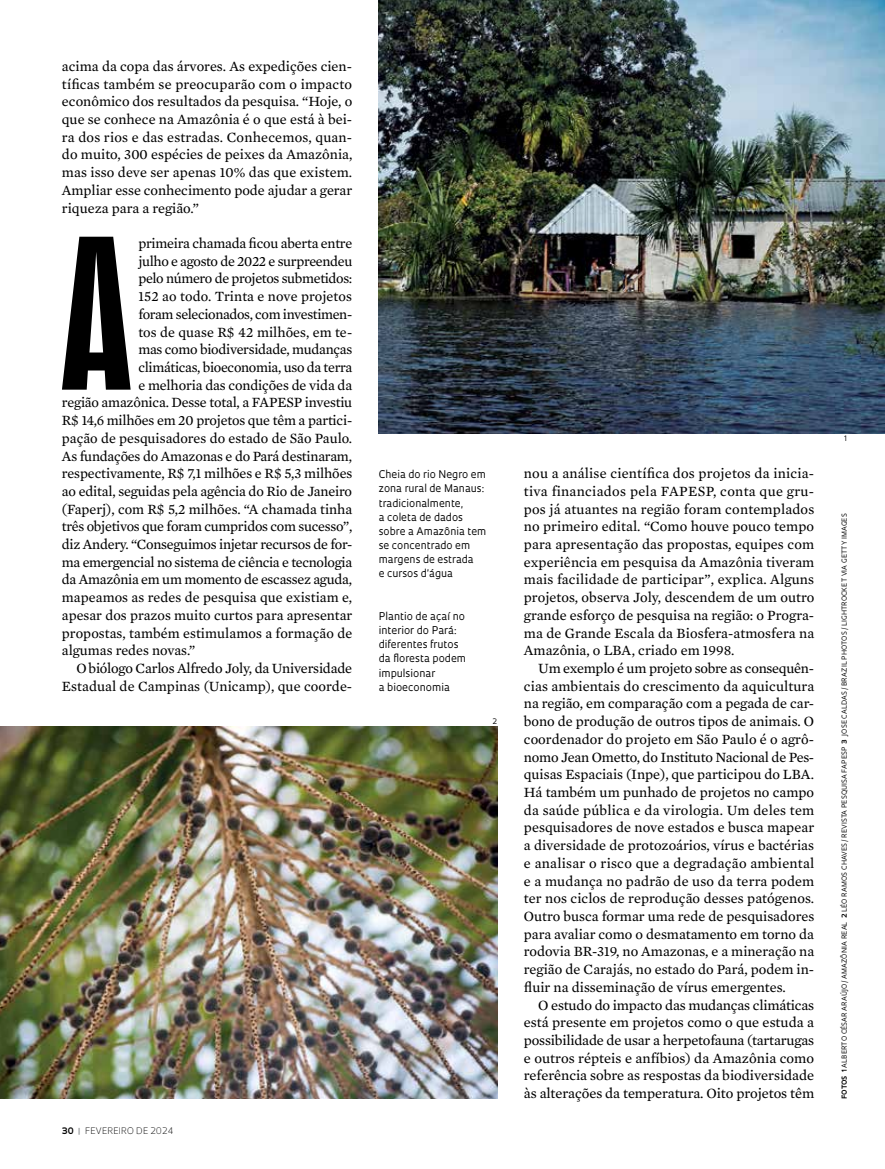
<style>
.page{position:relative;width:885px;height:1169px;background:#fff}
.page>*{position:absolute;margin:0;border:0;box-sizing:border-box;transform-origin:0 0}
.t1{font:195.45px "Swiss 924 BT Regular B";color:#000}
.t2{font:14.4px/17.7px "Mercury Text G2";letter-spacing:-.01em;color:#000;text-align:justify}
.t3{font:10.35px/14.1px "Oculum";color:#000}
.t4{font:300 8.7px "Oculum";letter-spacing:.015em;color:#000}
.t5{font:7.35px "Oculum";color:#000}
.t6{font:6.75px "Oculum";letter-spacing:.02em;color:#000}
.s1{font-weight:700}
.s2{font-weight:700;color:#939598}
</style>
<div class="page">
<img style="left:0;top:726px;width:497px;height:372px">
<img style="left:379px;top:0;width:506px;height:434px">
<p class="t2" style="left:62px;top:56px;width:292px">acima da copa das árvores. As expedições cien&shy;tíficas também se preocuparão com o impacto econômico dos resultados da pesquisa. “Hoje, o que se conhece na Amazônia é o que está à bei&shy;ra dos rios e das estradas. Conhecemos, quan&shy;do muito, 300 espécies de peixes da Amazônia, mas isso deve ser apenas 10% das que existem.<br>Ampliar esse conhecimento pode ajudar a gerar riqueza para a região.”</p>
<h1 class="t1" style="left:60px;top:197px;width:74px">A</h1>
<p class="t2" style="left:138px;top:233px;width:215px">primeira chamada ficou aberta entre</p>
<p class="t2" style="left:138px;top:251px;width:215px">julho e agosto de 2022 e surpreendeu</p>
<p class="t2" style="left:138px;top:269px;width:215px">pelo número de projetos submetidos:</p>
<p class="t2" style="left:138px;top:287px;width:215px">152 ao todo. Trinta e nove projetos</p>
<p class="t2" style="left:138px;top:304px;width:215px">foram selecionados, com investimen-</p>
<p class="t2" style="left:138px;top:322px;width:215px">tos de quase R$ 42 milhões, em te-</p>
<p class="t2" style="left:138px;top:340px;width:215px">mas como biodiversidade, mudanças</p>
<p class="t2" style="left:138px;top:357px;width:215px">climáticas, bioeconomia, uso da terra</p>
<p class="t2" style="left:138px;top:375px;width:215px">e melhoria das condições de vida da</p>
<p class="t2" style="left:62px;top:393px;width:292px">região amazônica. Desse total, a FAPESP investiu</p>
<p class="t2" style="left:62px;top:410px;width:292px">R$ 14,6 milhões em 20 projetos que têm a partici-</p>
<p class="t2" style="left:62px;top:428px;width:292px">pação de pesquisadores do estado de São Paulo.</p>
<p class="t2" style="left:62px;top:446px;width:292px">As fundações do Amazonas e do Pará destinaram,</p>
<p class="t2" style="left:62px;top:464px;width:292px">respectivamente, R$ 7,1 milhões e R$ 5,3 milhões</p>
<p class="t2" style="left:62px;top:481px;width:292px">ao edital, seguidas pela agência do Rio de Janeiro</p>
<p class="t2" style="left:62px;top:499px;width:292px">(Faperj), com R$ 5,2 milhões. “A chamada tinha</p>
<p class="t2" style="left:62px;top:517px;width:292px">três objetivos que foram cumpridos com sucesso”,</p>
<p class="t2" style="left:62px;top:534px;width:292px">diz Andery. “Conseguimos injetar recursos de for-</p>
<p class="t2" style="left:62px;top:552px;width:292px">ma emergencial no sistema de ciência e tecnologia</p>
<p class="t2" style="left:62px;top:570px;width:292px">da Amazônia em um momento de escassez aguda,</p>
<p class="t2" style="left:62px;top:588px;width:292px">mapeamos as redes de pesquisa que existiam e,</p>
<p class="t2" style="left:62px;top:605px;width:292px">apesar dos prazos muito curtos para apresentar</p>
<p class="t2" style="left:62px;top:623px;width:292px">propostas, também estimulamos a formação de</p>
<p class="t2" style="left:62px;top:641px;width:135px">algumas redes novas.”</p>
<p class="t2" style="left:76px;top:658px;width:277px">Obiólogo Carlos Alfredo Joly, da Universidade</p>
<p class="t2" style="left:62px;top:676px;width:292px">Estadual de Campinas (Unicamp), que coorde-</p>
<p class="t3" style="left:379px;top:467px;width:109px">Cheia do rio Negro em zona rural de Manaus: tradicionalmente,<br>a coleta de dados sobre a Amazônia tem se concentrado em margens de estrada<br>e cursos d’água</p>
<p class="t3" style="left:379px;top:608px;width:89px">Plantio de açaí no interior do Pará: diferentes frutos da floresta podem impulsionar<br>a bioeconomia</p>
<p class="t5" style="left:493px;top:717px;width:6px">2</p>
<p class="t4" style="left:62px;top:1124px;width:113px"><span class="s1">30</span> <span class="s2">|</span> FEVEREIRO DE 2024</p>
<p class="t2" style="left:524px;top:464px;width:292px">nou a análise científica dos projetos da inicia&shy;tiva financiados pela FAPESP, conta que gru&shy;pos já atuantes na região foram contemplados no primeiro edital. “Como houve pouco tempo para apresentação das propostas, equipes com experiência em pesquisa da Amazônia tiveram mais facilidade de participar”, explica. Alguns projetos, observa Joly, descendem de um outro grande esforço de pesquisa na região: o Progra&shy;ma de Grande Escala da Biosfera-atmosfera na Amazônia, o LBA, criado em 1998.</p>
<p class="t2" style="left:524px;top:658px;width:292px;text-indent:14px">Um exemplo é um projeto sobre as consequên&shy;cias ambientais do crescimento da aquicultura na região, em comparação com a pegada de car&shy;bono de produção de outros tipos de animais. O coordenador do projeto em São Paulo é o agrô&shy;nomo Jean Ometto, do Instituto Nacional de Pes&shy;quisas Espaciais (Inpe), que participou do LBA.<br>Há também um punhado de projetos no campo da saúde pública e da virologia. Um deles tem pesquisadores de nove estados e busca mapear a diversidade de protozoários, vírus e bactérias e analisar o risco que a degradação ambiental e a mudança no padrão de uso da terra podem ter nos ciclos de reprodução desses patógenos.<br>Outro busca formar uma rede de pesquisadores para avaliar como o desmatamento em torno da rodovia BR-319, no Amazonas, e a mineração na região de Carajás, no estado do Pará, podem in&shy;fluir na disseminação de vírus emergentes.</p>
<p class="t2" style="left:524px;top:995px;width:292px;text-indent:14px">O estudo do impacto das mudanças climáticas está presente em projetos como o que estuda a possibilidade de usar a herpetofauna (tartarugas e outros répteis e anfíbios) da Amazônia como referência sobre as respostas da biodiversidade às alterações da temperatura. Oito projetos têm</p>
<p class="t5" style="left:844px;top:433px;width:5px">1</p>
<p class="t6" style="left:840px;top:1098px;width:587px;rotate:-90deg"><span class="s1">FOTOS 1</span> ALBERTO CÉSAR ARAÚJO/ AMAZÔNIA REAL <span class="s1">2</span> LÉO RAMOS CHAVES /REVISTA PESQUISA FAPESP <span class="s1">3</span> JOSE CALDAS /BRAZIL PHOTOS /LIGHTROCKET VIA GETTY IMAGES</p>
</div>
